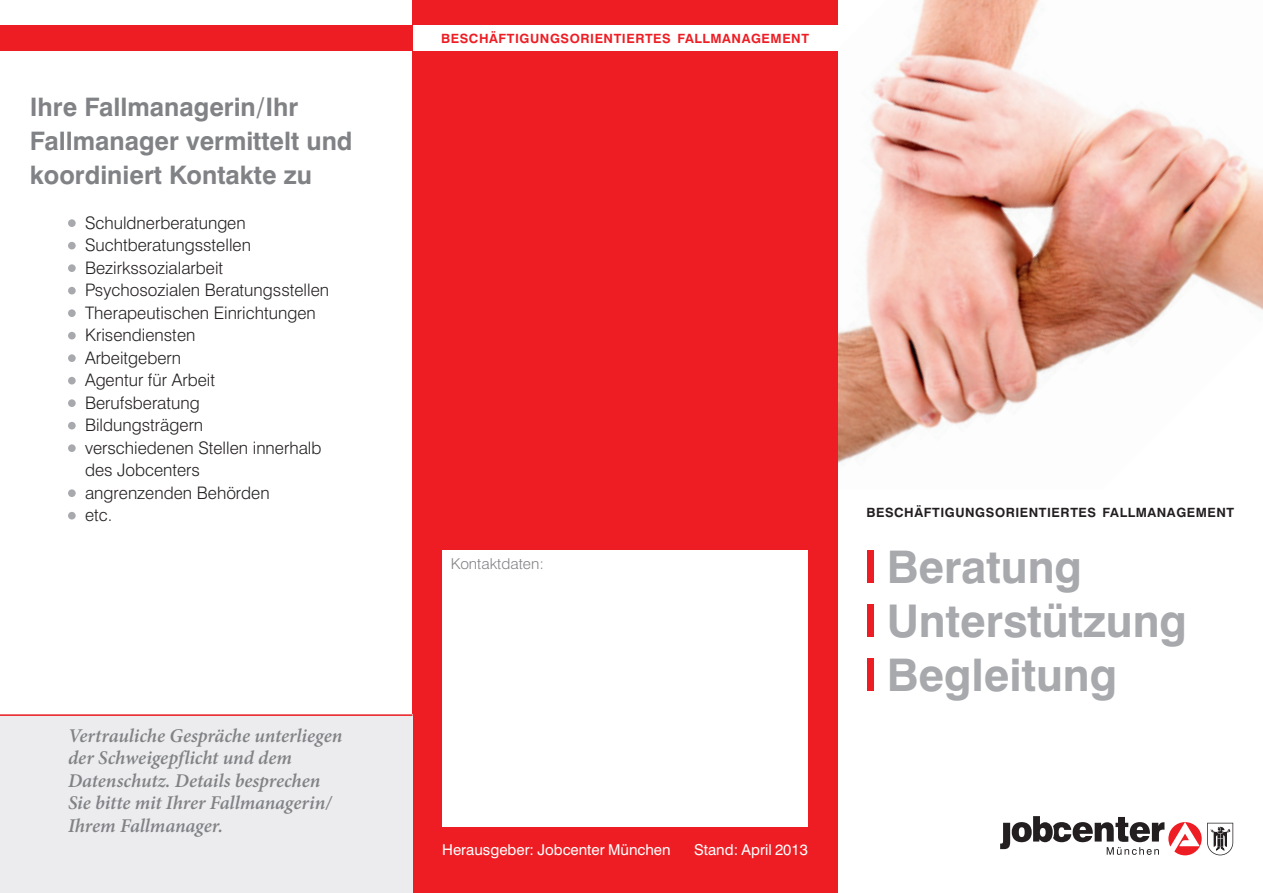
<style>
.page{position:relative;width:1263px;height:893px;background:#fff}
.page>*{position:absolute;margin:0;border:0;box-sizing:border-box;transform-origin:0 0}
.t1{font:700 45px/54px "Swiss 721 BT";color:#a8a9ad}
.t2{font:700 25.5px/33.8px "Swiss 721 BT";color:#808285}
.t3{font:italic 600 19.5px/22.5px "Minion Pro";letter-spacing:-.005em;color:#808285}
.t4{font:300 17.25px/22.5px "Swiss 721 BT";color:#231f20}
.t5{font:15px "Swiss 721 BT";color:#fff}
.t6{font:300 15px "Swiss 721 BT";color:#808285}
.t7{font:700 12.75px "Swiss 721 BT";letter-spacing:.04em;color:#231f20}
.t8{font:700 12.75px "Swiss 721 BT";letter-spacing:.04em;color:#ee1d23}
</style>
<div class="page">
<img style="left:838px;top:0;width:425px;height:463px">
<div style="left:867px;top:550px;width:7px;height:33px;background:#ee1d23"></div>
<div style="left:867px;top:604px;width:7px;height:33px;background:#ee1d23"></div>
<div style="left:867px;top:658px;width:7px;height:33px;background:#ee1d23"></div>
<svg style="left:1000px;top:816px;width:233px;height:39px"></svg>
<div style="left:412px;top:0;width:426px;height:893px;background:#ee1d23"></div>
<div style="left:412px;top:26px;width:426px;height:25px;background:#fff"></div>
<div style="left:442px;top:551px;width:366px;height:276px;background:#fff"></div>
<div style="left:0;top:26px;width:412px;height:25px;background:#ee1d23"></div>
<div style="left:68px;top:219px;width:8px;height:8px;background:#a8a9ad;border-radius:50%"></div>
<div style="left:68px;top:242px;width:8px;height:7px;background:#a8a9ad;border-radius:50%"></div>
<div style="left:68px;top:264px;width:8px;height:8px;background:#a8a9ad;border-radius:50%"></div>
<div style="left:68px;top:287px;width:8px;height:7px;background:#a8a9ad;border-radius:50%"></div>
<div style="left:68px;top:309px;width:8px;height:8px;background:#a8a9ad;border-radius:50%"></div>
<div style="left:68px;top:332px;width:8px;height:7px;background:#a8a9ad;border-radius:50%"></div>
<div style="left:68px;top:354px;width:8px;height:8px;background:#a8a9ad;border-radius:50%"></div>
<div style="left:68px;top:377px;width:8px;height:7px;background:#a8a9ad;border-radius:50%"></div>
<div style="left:68px;top:399px;width:8px;height:8px;background:#a8a9ad;border-radius:50%"></div>
<div style="left:68px;top:422px;width:8px;height:7px;background:#a8a9ad;border-radius:50%"></div>
<div style="left:68px;top:444px;width:8px;height:8px;background:#a8a9ad;border-radius:50%"></div>
<div style="left:68px;top:489px;width:8px;height:8px;background:#a8a9ad;border-radius:50%"></div>
<div style="left:68px;top:512px;width:8px;height:7px;background:#a8a9ad;border-radius:50%"></div>
<div style="left:0;top:714px;width:412px;height:179px;background:#ececee"></div>
<hr style="left:0;top:714px;width:412px;height:2px;background:#ee1d23">
<h2 class="t2" style="left:30px;top:90px;width:324px">I hre Fallmanagerin/I hr<br>Fallmanager vermittelt und koordiniert Kontakte zu</h2>
<p class="t4" style="left:85px;top:211px;width:246px">Schuldnerberatungen<br>Suchtberatungsstellen<br>Bezirkssozialarbeit<br>Psychosozialen Beratungsstellen<br>Therapeutischen Einrichtungen<br>Krisendiensten<br>Arbeitgebern<br>Agentur für Arbeit<br>Berufsberatung<br>Bildungsträgern<br>verschiedenen Stellen innerhalb des Jobcenters<br>angrenzenden Behörden<br>etc.</p>
<p class="t3" style="left:68px;top:724px;width:276px">Vertrauliche Gespräche unterliegen der Schweigepflicht und dem<br>Datenschutz. Details besprechen<br>Sie bitte mit Ihrer Fallmanagerin/<br>Ihrem Fallmanager.</p>
<p class="t8" style="left:441px;top:30px;width:369px">Beschäftigungsorientiertes Fallmanagement</p>
<p class="t6" style="left:451px;top:555px;width:95px">Kontaktdaten:</p>
<p class="t5" style="left:442px;top:840px;width:230px">Herausgeber: Jobcenter München</p>
<p class="t5" style="left:694px;top:840px;width:115px">Stand: April 2013</p>
<p class="t7" style="left:866px;top:505px;width:369px">Beschäftigungsorientiertes Fallmanagement</p>
<h1 class="t1" style="left:887px;top:539px;width:302px">Beratung<br>Unterstützung<br>Begleitung</h1>
</div>
